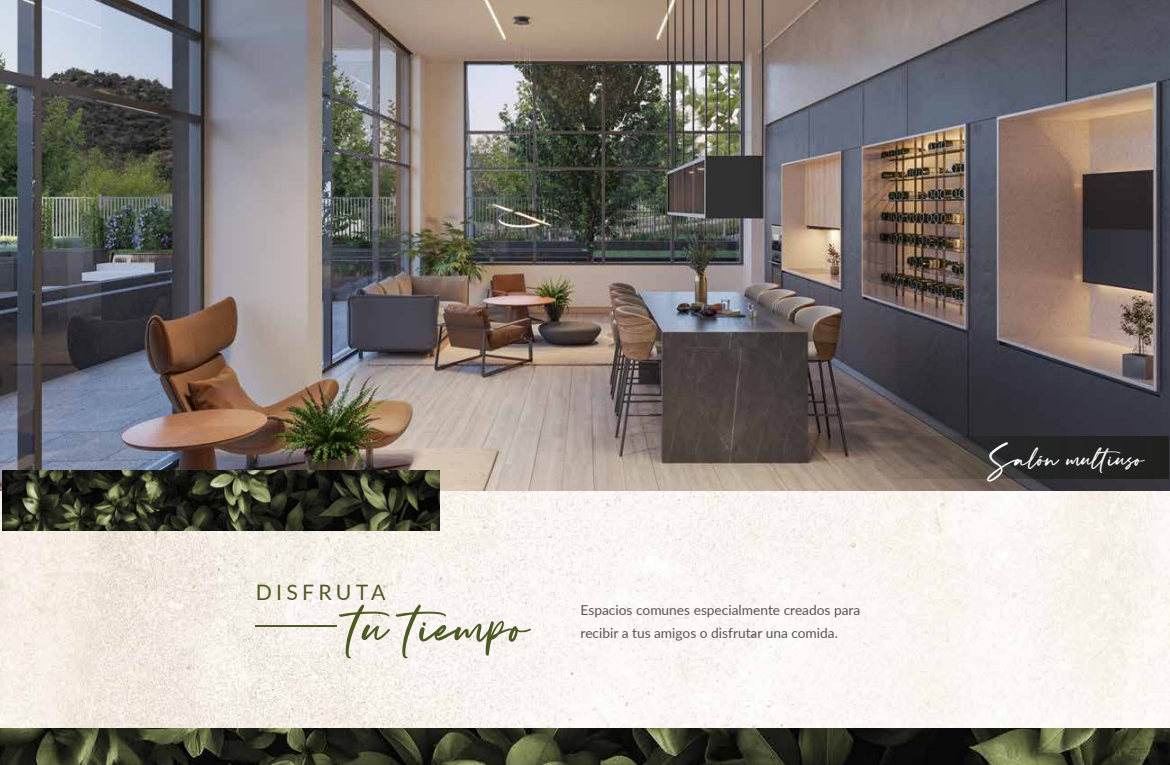
<style>
.page{position:relative;width:1170px;height:765px;background:#fff}
.page>*{position:absolute;margin:0;border:0;box-sizing:border-box;transform-origin:0 0}
.t1{font:75px "Cadillac Signature";color:#4e5a26}
.t2{font:35px "Cadillac Signature";color:#fff}
.t3{font:21.25px "Lato";letter-spacing:.2em;color:#4e5a26}
.t4{font:13.75px/22.5px "Lato";color:#575756}
</style>
<div class="page">
<img style="left:1px;top:490px;width:1167px;height:238px">
<img style="left:0;top:0;width:1169px;height:490px">
<hr style="left:256px;top:625px;width:81px;height:2px;background:#4e5a26">
<img style="left:2px;top:470px;width:437px;height:60px">
<img style="left:0;top:728px;width:1169px;height:37px">
<svg style="left:879px;top:437px;width:289px;height:42px"></svg>
<h3 class="t3" style="left:256px;top:577px;width:131px">DISFRUTA</h3>
<h1 class="t1" style="left:350px;top:580px;width:181px">tu tiempo</h1>
<p class="t4" style="left:580px;top:598px;width:281px">Espacios comunes especialmente creados para recibir a tus amigos o disfrutar una comida.</p>
<h2 class="t2" style="left:987px;top:436px;width:158px">Salón multiuso</h2>
</div>
